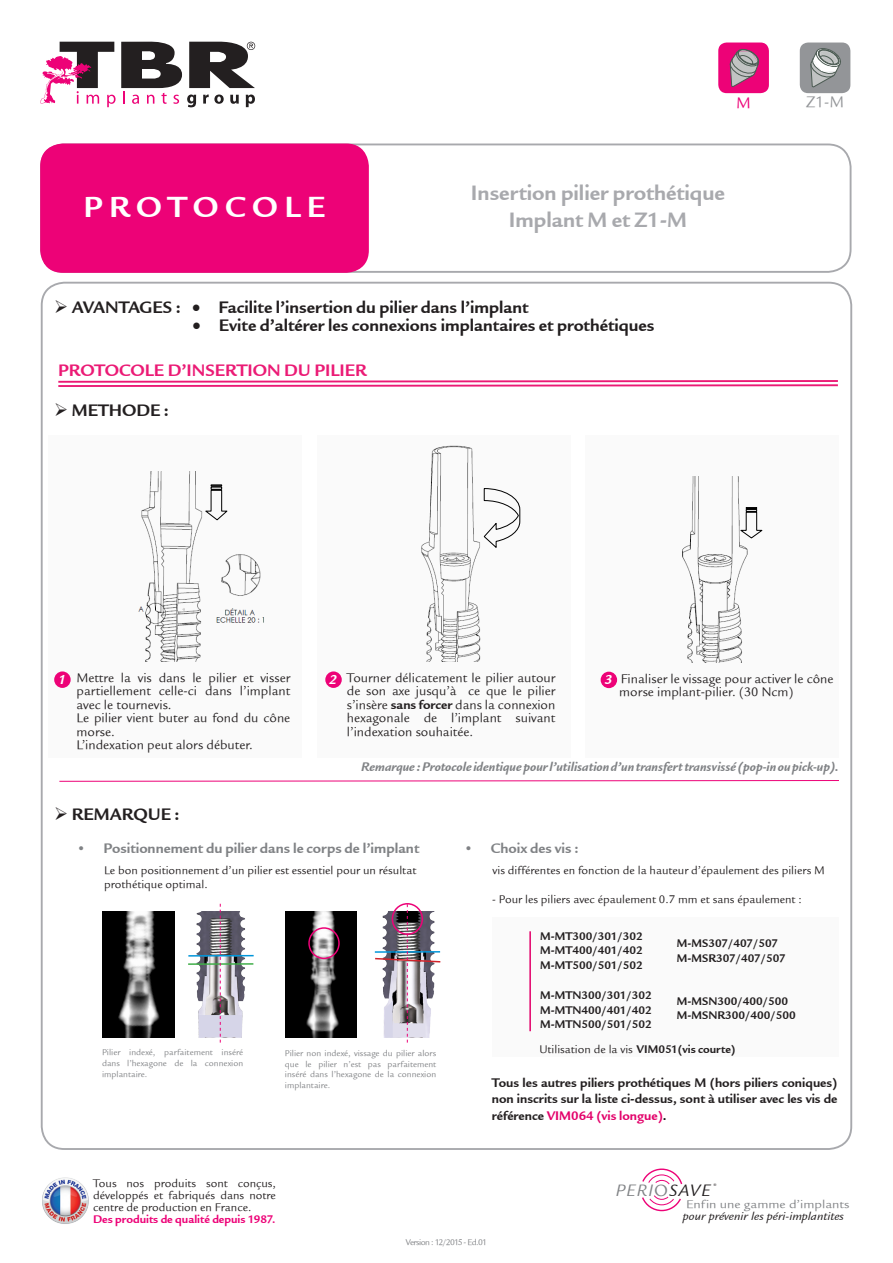
<style>
.page{position:relative;width:893px;height:1263px;background:#fff}
.page>*{position:absolute;margin:0;border:0;box-sizing:border-box;transform-origin:0 0}
.t1{font:31.5px "Legacy Sans ITCTT Bold";letter-spacing:.195em;color:#fff}
.t2{font:22.5px "Legacy Sans ITCTT Bold";color:#a8a9ad}
.heading_2{font:18px "Legacy Sans ITCTT Bold";color:#231f20}
.t3{font:18px "Legacy Sans ITCTT Bold";color:#eb1a75}
.t4{font:italic 17.85px "Legacy Sans ITCTT Book";letter-spacing:.07em;color:#808285}
.t5{font:16.5px "Legacy Sans ITCTT Book";color:#939598}
.t6{font:16.5px "Legacy Sans ITCTT Book";color:#ed0277}
.t7{font:15px "Legacy Sans ITCTT Bold";color:#808285}
.t8{font:italic 14.25px "Legacy Sans ITCTT Bold";color:#fff}
.t9{font:13.5px/13.5px "Legacy Sans ITCTT Book";color:#231f20;text-align:justify}
.t10{font:13.5px/16.2px "Legacy Sans ITCTT Bold";color:#231f20;text-align:justify}
.t11{font:italic 13.5px "Legacy Sans ITCTT Bold";color:#808285}
.t12{font:italic 12.15px "Legacy Sans ITCTT Book";color:#231f20;scale:1.13 1}
.t13{font:12.15px "Legacy Sans ITCTT Book";color:#808285;scale:1.13 1}
.t14{font:12px/12px "Legacy Sans ITCTT Book";color:#231f20;text-align:justify}
.t15{font:12px "Legacy Sans ITCTT Bold";color:#231f20}
.t16{font:12px "Legacy Sans ITCTT Bold";color:#ed0277}
.t17{font:9px/10.5px "Legacy Sans ITCTT Book";color:#808285;text-align:justify}
.t18{font:9px "Legacy Sans ITCTT Book";letter-spacing:-.06em;color:#808285}
.t19{font:italic 4.05px "Legacy Sans ITCTT Book";color:#231f20}
.s1{font-family:"Legacy Sans ITCTT Bold"}
.s2{color:#e3006a}
.s3{color:#000}
.s4{font-style:normal}
.s5{color:#231f20}
</style>
<div class="page">
<div style="left:492px;top:917px;width:347px;height:140px;background:#fafafa"></div>
<div style="left:586px;top:436px;width:253px;height:322px;background:#fafafa"></div>
<div style="left:317px;top:436px;width:253px;height:322px;background:#fafafa"></div>
<div style="left:49px;top:436px;width:253px;height:322px;background:#fafafa"></div>
<div style="left:40px;top:144px;width:811px;height:129px;border:2px solid #a8a9ad;border-radius:23px"></div>
<div style="left:40px;top:144px;width:329px;height:129px;background:#ed0277;border-radius:23px"></div>
<svg style="left:58px;top:380px;width:780px;height:7px"></svg>
<div style="left:54px;top:671px;width:17px;height:17px;background:#ed0277;border-radius:50%"></div>
<img style="left:138px;top:471px;width:126px;height:190px">
<svg style="left:203px;top:484px;width:25px;height:37px"></svg>
<img style="left:421px;top:445px;width:60px;height:216px">
<svg style="left:483px;top:488px;width:38px;height:60px"></svg>
<div style="left:325px;top:671px;width:17px;height:17px;background:#ed0277;border-radius:50%"></div>
<div style="left:601px;top:672px;width:16px;height:16px;background:#ed0277;border-radius:50%"></div>
<img style="left:682px;top:476px;width:66px;height:187px">
<svg style="left:738px;top:507px;width:25px;height:32px"></svg>
<svg style="left:40px;top:42px;width:215px;height:65px"></svg>
<img style="left:42px;top:1177px;width:47px;height:47px">
<svg style="left:642px;top:1195px;width:39px;height:17px"></svg>
<svg style="left:642px;top:1168px;width:41px;height:17px"></svg>
<div style="left:718px;top:43px;width:51px;height:50px;background:#ed0277;border-radius:8px"></div>
<svg style="left:729px;top:48px;width:31px;height:39px"></svg>
<div style="left:800px;top:43px;width:50px;height:50px;background:#939598;border-radius:8px"></div>
<svg style="left:810px;top:48px;width:31px;height:40px"></svg>
<svg style="left:59px;top:780px;width:780px;height:2px;background:#f57fba"></svg>
<hr style="left:529px;top:931px;width:2px;height:100px;background:#e3006a">
<img style="left:285px;top:911px;width:72px;height:126px">
<img style="left:103px;top:911px;width:72px;height:126px">
<img style="left:188px;top:912px;width:65px;height:125px">
<hr style="left:188px;top:955px;width:66px;height:1px;background:#0095d9">
<hr style="left:188px;top:963px;width:65px;height:2px;background:#40ae49">
<svg style="left:199px;top:904px;width:43px;height:138px;background:#a19fa8"></svg>
<svg style="left:374px;top:904px;width:67px;height:138px"></svg>
<div style="left:308px;top:927px;width:32px;height:32px;border:2px solid #ed0277;border-radius:50%"></div>
<div style="left:392px;top:903px;width:31px;height:32px;border:2px solid #ed0277;border-radius:50%"></div>
<p class="t6" style="left:736px;top:93px;width:16px">M</p>
<p class="t5" style="left:806px;top:93px;width:39px">Z1-M</p>
<p class="t1" style="left:84px;top:189px;width:244px">PROTOCOLE</p>
<p class="t2" style="left:471px;top:180px;width:256px">Insertion pilier prothétique</p>
<p class="t2" style="left:509px;top:207px;width:180px">Implant M et Z1-M</p>
<p class="heading_2" style="left:54px;top:297px;width:128px">➢ AVANTAGES :</p>
<p class="heading_2" style="left:192px;top:297px;width:338px">• Facilite l’insertion du pilier dans l’implant</p>
<p class="heading_2" style="left:193px;top:315px;width:463px">• Evite d’altérer les connexions implantaires et prothétiques</p>
<p class="t3" style="left:58px;top:360px;width:310px">PROTOCOLE D’INSERTION DU PILIER</p>
<p class="heading_2" style="left:54px;top:400px;width:116px">➢ METHODE :</p>
<p class="t8" style="left:58px;top:671px;width:9px">1</p>
<p class="t8" style="left:329px;top:671px;width:9px">2</p>
<p class="t9" style="left:347px;top:671px;width:210px">Tourner délicatement le pilier autour de son axe jusqu’à ce que le pilier s’insère <span class="s1">sans forcer</span> dans la connexion hexagonale de l’implant suivant l’indexation souhaitée.</p>
<p class="t9" style="left:77px;top:671px;width:215px">Mettre la vis dans le pilier et visser partiellement celle-ci dans l’implant avec le tournevis.</p>
<p class="t9" style="left:77px;top:711px;width:215px">Le pilier vient buter au fond du cône morse.</p>
<p class="t9" style="left:77px;top:738px;width:178px">L’indexation peut alors débuter.</p>
<p class="t8" style="left:604px;top:672px;width:9px">3</p>
<p class="t9" style="left:621px;top:672px;width:214px">Finaliser le vissage pour activer le cône</p>
<p class="t9" style="left:619px;top:686px;width:176px">morse implant-pilier. (30 Ncm)</p>
<p class="t11" style="left:361px;top:759px;width:479px">Remarque : Protocole identique pour l’utilisation d’un transfert transvissé (pop-in ou pick-up).</p>
<p class="heading_2" style="left:54px;top:804px;width:127px">➢ REMARQUE :</p>
<p class="t7" style="left:77px;top:839px;width:344px">• Positionnement du pilier dans le corps de l’implant</p>
<p class="t14" style="left:104px;top:863px;width:314px;line-height:14.4px">Le bon positionnement d’un pilier est essentiel pour un résultat prothétique optimal.</p>
<p class="t17" style="left:102px;top:1047px;width:143px">Pilier indexé, parfaitement inséré dans l’hexagone de la connexion implantaire.</p>
<p class="t17" style="left:285px;top:1048px;width:153px">Pilier non indexé, vissage du pilier alors que le pilier n’est pas parfaitement inséré dans l’hexagone de la connexion implantaire.</p>
<p class="t14" style="left:93px;top:1177px;width:184px">Tous nos produits sont conçus, développés et fabriqués dans notre centre de production en France.</p>
<p class="t16" style="left:93px;top:1212px;width:184px">Des produits de qualité depuis 1987.</p>
<p class="t7" style="left:464px;top:839px;width:116px">• Choix des vis :</p>
<p class="t14" style="left:493px;top:864px;width:334px">vis différentes en fonction de la hauteur d’épaulement des piliers M</p>
<p class="t14" style="left:492px;top:893px;width:311px">- Pour les piliers avec épaulement 0.7 mm et sans épaulement :</p>
<p class="t15" style="left:540px;top:929px;width:104px">M-MT300/301/302</p>
<p class="t15" style="left:540px;top:943px;width:104px">M-MT400/401/402</p>
<p class="t15" style="left:540px;top:958px;width:104px">M-MT500/501/502</p>
<p class="t15" style="left:540px;top:989px;width:113px">M-MTN300/301/302</p>
<p class="t15" style="left:540px;top:1003px;width:113px">M-MTN400/401/402</p>
<p class="t15" style="left:540px;top:1017px;width:113px">M-MTN500/501/502</p>
<p class="t15" style="left:677px;top:936px;width:103px">M-MS307/407/507</p>
<p class="t15" style="left:677px;top:951px;width:111px">M-MSR307/407/507</p>
<p class="t15" style="left:677px;top:994px;width:113px">M-MSN300/400/500</p>
<p class="t15" style="left:677px;top:1008px;width:121px">M-MSNR300/400/500</p>
<p class="t14" style="left:539px;top:1043px;width:198px">Utilisation de la vis <span class="s1">VIM051(vis courte)</span></p>
<p class="t10" style="left:492px;top:1075px;width:347px">Tous les autres piliers prothétiques M (hors piliers coniques) non inscrits sur la liste ci-dessus, sont à utiliser avec les vis de référence <span class="s2">VIM064 (vis longue)</span><span class="s3">.</span></p>
<p class="t19" style="left:713px;top:1182px;width:4px">®</p>
<p class="t4" style="left:616px;top:1180px;width:96px">PERI<span class="s4">O</span><span class="s5">SAVE</span></p>
<p class="t13" style="left:686px;top:1197px;width:146px">Enfin une gamme d’implants</p>
<p class="t12" style="left:683px;top:1210px;width:144px">pour prévenir les péri-implantites</p>
<p class="t18" style="left:406px;top:1237px;width:83px">Version : 12/2015 - Ed.01</p>
</div>
